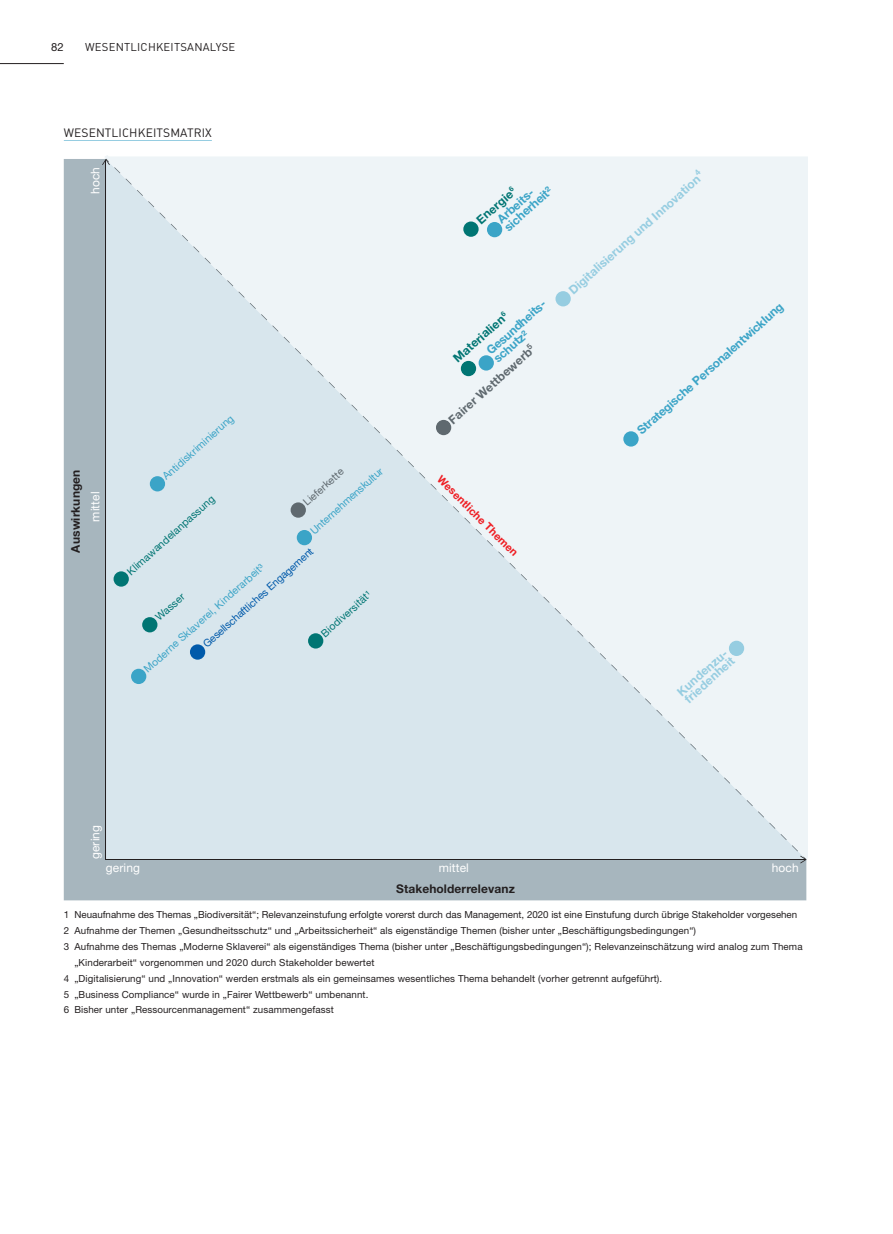
<style>
.page{position:relative;width:893px;height:1234px;background:#fff}
.page>*{position:absolute;margin:0;border:0;box-sizing:border-box;transform-origin:0 0}
.t1{font:700 12px/13px "Helvetica Neue LT Pro";color:#3ba4c7}
.t2{font:700 12px/10.1px "Helvetica Neue LT Pro";color:#96cde1}
.t3{font:12px "Helvetica Neue LT Pro";letter-spacing:.01em;color:#fff}
.t4{font:700 12px "Helvetica Neue LT Pro";letter-spacing:.01em;color:#231f20}
.t5{font:12px "DIN Pro";letter-spacing:.01em;color:#231f20}
.t6{font:700 12px "Helvetica Neue LT Pro";color:#5f696f}
.t7{font:700 12px "Helvetica Neue LT Pro";color:#007573}
.t8{font:11.25px "DIN Pro";letter-spacing:.02em;color:#231f20}
.t9{font:11.25px "Helvetica Neue LT Pro";color:#231f20}
.t10{font:700 10.8px "Helvetica Neue LT Pro";color:#ee1d23}
.t11{font:10.5px "Helvetica Neue LT Pro";color:#3ba4c7}
.t12{font:10.5px "Helvetica Neue LT Pro";color:#007573}
.t13{font:10.5px "Helvetica Neue LT Pro";color:#015aaa}
.t14{font:10.5px "Helvetica Neue LT Pro";color:#5f696f}
.t15{font:9.75px "Helvetica Neue LT Pro";letter-spacing:.01em;color:#231f20}
.s1{color:#007573}
</style>
<div class="page">
<hr style="left:0;top:63px;width:64px;height:1px;background:#231f20">
<div style="left:64px;top:159px;width:742px;height:741px;background:#a7b6be"></div>
<svg style="left:107px;top:160px;width:699px;height:699px;background:#e2ecf1"></svg>
<svg style="left:126px;top:178px;width:672px;height:673px;background:#e2ecf1"></svg>
<div style="left:555px;top:291px;width:16px;height:15px;background:#96cde1;border-radius:50%"></div>
<div style="left:114px;top:571px;width:15px;height:15px;background:#007573;border-radius:50%"></div>
<div style="left:131px;top:668px;width:15px;height:16px;background:#3ba4c7;border-radius:50%"></div>
<div style="left:142px;top:617px;width:15px;height:15px;background:#007573;border-radius:50%"></div>
<div style="left:150px;top:476px;width:15px;height:15px;background:#3ba4c7;border-radius:50%"></div>
<div style="left:291px;top:502px;width:15px;height:15px;background:#5f696f;border-radius:50%"></div>
<div style="left:190px;top:644px;width:15px;height:15px;background:#015aaa;border-radius:50%"></div>
<div style="left:308px;top:633px;width:15px;height:15px;background:#007573;border-radius:50%"></div>
<div style="left:463px;top:221px;width:16px;height:16px;background:#007573;border-radius:50%"></div>
<div style="left:487px;top:222px;width:15px;height:15px;background:#3ba4c7;border-radius:50%"></div>
<div style="left:436px;top:420px;width:15px;height:15px;background:#5f696f;border-radius:50%"></div>
<div style="left:623px;top:431px;width:16px;height:15px;background:#3ba4c7;border-radius:50%"></div>
<div style="left:729px;top:640px;width:15px;height:16px;background:#96cde1;border-radius:50%"></div>
<div style="left:297px;top:530px;width:15px;height:15px;background:#3ba4c7;border-radius:50%"></div>
<div style="left:479px;top:355px;width:15px;height:15px;background:#3ba4c7;border-radius:50%"></div>
<div style="left:461px;top:361px;width:15px;height:15px;background:#007573;border-radius:50%"></div>
<hr style="left:106px;top:160px;width:1px;height:699px;background:#231f20">
<svg style="left:102px;top:159px;width:18px;height:14px"></svg>
<hr style="left:106px;top:859px;width:699px;height:1px;background:#231f20">
<svg style="left:800px;top:855px;width:6px;height:8px"></svg>
<hr style="left:64px;top:140px;width:148px;height:1px;background:#96cde1">
<svg style="left:500px;top:311px;width:6px;height:6px"></svg>
<svg style="left:694px;top:168px;width:7px;height:8px"></svg>
<svg style="left:526px;top:343px;width:7px;height:7px"></svg>
<p class="t9" style="left:51px;top:40px;width:14px">82</p>
<p class="t8" style="left:85px;top:39px;width:152px">WESENTLICHKEITSANALYSE</p>
<p class="t5" style="left:64px;top:125px;width:149px">WESENTLICHKEITSMATRIX</p>
<p class="t3" style="left:88px;top:194px;width:28px;rotate:-90deg">hoch</p>
<p class="t4" style="left:68px;top:552px;width:84px;rotate:-90deg">Auswirkungen</p>
<p class="t3" style="left:88px;top:521px;width:32px;rotate:-90deg">mittel</p>
<p class="t11" style="left:160px;top:473px;width:93px;rotate:-42deg">Antidiskriminierung</p>
<p class="t11" style="left:308px;top:527px;width:95px;rotate:-42deg">Unternehmenskultur</p>
<p class="t14" style="left:300px;top:498px;width:52px;rotate:-42deg">Lieferkette</p>
<p class="t12" style="left:124px;top:568px;width:115px;rotate:-42deg">Klimawandelanpassung</p>
<p class="t13" style="left:200px;top:640px;width:145px;rotate:-42deg">Gesellschaftliches Engagement</p>
<p class="t11" style="left:141px;top:665px;width:158px;rotate:-42deg">Moderne Sklaverei, Kinderarbeit³</p>
<p class="t12" style="left:318px;top:630px;width:65px;rotate:-42deg">Biodiversität¹</p>
<p class="t12" style="left:153px;top:613px;width:37px;rotate:-42deg">Wasser</p>
<p class="t3" style="left:88px;top:858px;width:36px;rotate:-90deg">gering</p>
<p class="t1" style="left:501px;top:223px;width:61px;rotate:-42deg">sicherheit²</p>
<p class="t2" style="left:567px;top:288px;width:173px;rotate:-42deg">Digitalisierung und Innovation</p>
<p class="t1" style="left:485px;top:206px;width:47px;text-indent:-16px;rotate:-42deg"><span class="s1">Energie</span><sup>6<br></sup>Arbeits-</p>
<p class="t1" style="left:484px;top:347px;width:78px;rotate:-42deg">Gesundheits-</p>
<p class="t7" style="left:450px;top:354px;width:66px;rotate:-42deg">Materialien</p>
<p class="t1" style="left:491px;top:355px;width:43px;rotate:-42deg">schutz²</p>
<p class="t6" style="left:445px;top:416px;width:109px;rotate:-42deg">Fairer Wettbewerb</p>
<p class="t10" style="left:444px;top:472px;width:110px;rotate:45deg">Wesentliche Themen</p>
<p class="t1" style="left:635px;top:427px;width:192px;rotate:-42deg">Strategische Personalentwicklung</p>
<p class="t2" style="left:675px;top:689px;width:66px;rotate:-42deg">Kundenzu&shy;friedenheit</p>
<p class="t3" style="left:106px;top:860px;width:36px">gering</p>
<p class="t3" style="left:439px;top:860px;width:32px">mittel</p>
<p class="t3" style="left:772px;top:860px;width:28px">hoch</p>
<p class="t4" style="left:396px;top:880px;width:120px">Stakeholderrelevanz</p>
<p class="t15" style="left:64px;top:908px;width:735px">1 Neuaufnahme des Themas „Biodiversität“; Relevanzeinstufung erfolgte vorerst durch das Management, 2020 ist eine Einstufung durch übrige Stakeholder vorgesehen</p>
<p class="t15" style="left:64px;top:924px;width:634px">2 Aufnahme der Themen „Gesundheitsschutz“ und „Arbeitssicherheit“ als eigenständige Themen (bisher unter „Beschäftigungsbedingungen“)</p>
<p class="t15" style="left:64px;top:940px;width:740px">3 Aufnahme des Themas „Moderne Sklaverei“ als eigenständiges Thema (bisher unter „Beschäftigungsbedingungen“); Relevanzeinschätzung wird analog zum Thema</p>
<p class="t15" style="left:74px;top:956px;width:302px">„Kinderarbeit“ vorgenommen und 2020 durch Stakeholder bewertet</p>
<p class="t15" style="left:64px;top:972px;width:600px">4 „Digitalisierung“ und „Innovation“ werden erstmals als ein gemeinsames wesentliches Thema behandelt (vorher getrennt aufgeführt).</p>
<p class="t15" style="left:64px;top:987px;width:306px">5 „Business Compliance“ wurde in „Fairer Wettbewerb“ umbenannt.</p>
<p class="t15" style="left:64px;top:1003px;width:271px">6 Bisher unter „Ressourcenmanagement“ zusammengefasst</p>
</div>
